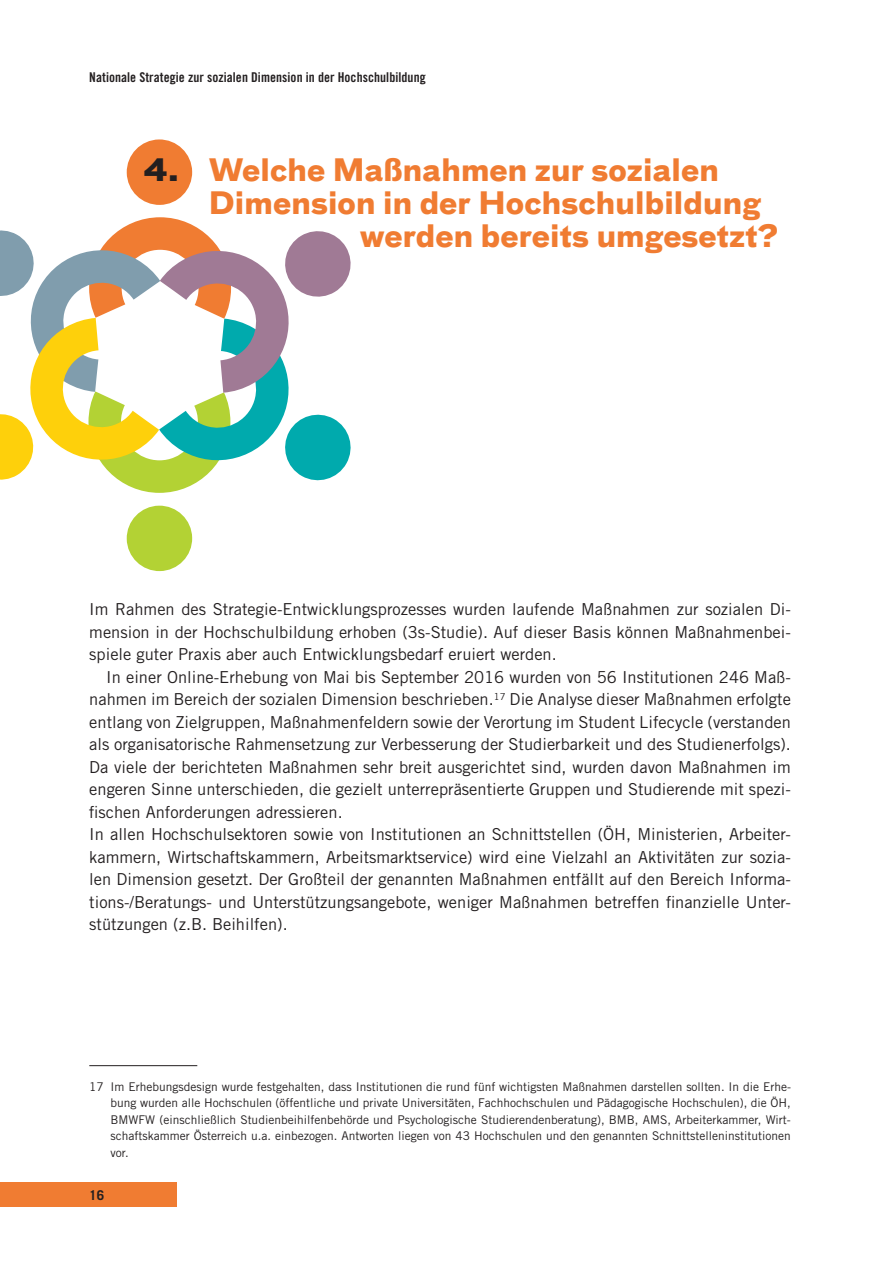
<style>
.page{position:relative;width:893px;height:1263px;background:#fff}
.page>*{position:absolute;margin:0;border:0;box-sizing:border-box;transform-origin:0 0}
.t1{font:700 30px "Bau Pro";letter-spacing:.005em;color:#f07c32}
.t2{font:16.5px/22.5px "Trade Gothic LT Std";color:#231f20;text-align:justify}
.t3{font:13.5px "Trade Gothic LT Std Bd Cn 20";letter-spacing:.005em;color:#231f20}
.t4{font:700 13.5px "Trade Gothic LT Std";color:#231f20}
.t5{font:12px/16.5px "Trade Gothic LT Std";color:#231f20;text-align:justify}
.s1{color:#231f20}
</style>
<div class="page">
<div style="left:0;top:1182px;width:176px;height:25px;background:#f07c32"></div>
<div style="left:126px;top:505px;width:66px;height:66px;background:#b3d234;border-radius:50%"></div>
<div style="left:126px;top:139px;width:66px;height:66px;background:#f07c32;border-radius:50%"></div>
<svg style="left:0;top:217px;width:351px;height:276px"></svg>
<hr style="left:89px;top:1065px;width:108px;height:1px;background:#231f20">
<p class="t3" style="left:89px;top:69px;width:338px">Nationale Strategie zur sozialen Dimension in der Hochschulbildung</p>
<h1 class="t1" style="left:144px;top:144px;width:577px"><span class="s1">4.</span> Welche Maßnahmen zur sozialen</h1>
<h1 class="t1" style="left:209px;top:177px;width:554px">Dimension in der Hochschulbildung</h1>
<h1 class="t1" style="left:360px;top:210px;width:420px">werden bereits umgesetzt?</h1>
<p class="t2" style="left:89px;top:598px;width:703px">Im Rahmen des Strategie-Entwicklungsprozesses wurden laufende Maßnahmen zur sozialen Di&shy;mension in der Hochschulbildung erhoben (3s-Studie). Auf dieser Basis können Maßnahmenbei&shy;spiele guter Praxis aber auch Entwicklungsbedarf eruiert werden.</p>
<p class="t2" style="left:89px;top:665px;width:703px;text-align:left;text-indent:17px">In einer Online-Erhebung von Mai bis September 2016 wurden von 56 Institutionen 246 Maß&shy;nahmen im Bereich der sozialen Dimension beschrieben.<sup>17</sup> Die Analyse dieser Maßnahmen erfolgte entlang von Zielgruppen, Maßnahmenfeldern sowie der Verortung im Student Lifecycle (verstanden als organisatorische Rahmensetzung zur Verbesserung der Studierbarkeit und des Studienerfolgs).<br>Da viele der berichteten Maßnahmen sehr breit ausgerichtet sind, wurden davon Maßnahmen im engeren Sinne unterschieden, die gezielt unterrepräsentierte Gruppen und Studierende mit spezi&shy;fischen Anforderungen adressieren.<br>In allen Hochschulsektoren sowie von Institutionen an Schnittstellen (ÖH, Ministerien, Arbeiter&shy;kammern, Wirtschaftskammern, Arbeitsmarktservice) wird eine Vielzahl an Aktivitäten zur sozia&shy;len Dimension gesetzt. Der Großteil der genannten Maßnahmen entfällt auf den Bereich Informa&shy;tions-/Beratungs- und Unterstützungsangebote, weniger Maßnahmen betreffen finanzielle Unter&shy;stützungen (z.B. Beihilfen).</p>
<p class="t5" style="left:111px;top:1078px;width:682px;text-indent:-21px">17 Im Erhebungsdesign wurde festgehalten, dass Institutionen die rund fünf wichtigsten Maßnahmen darstellen sollten. In die Erhe&shy;bung wurden alle Hochschulen (öffentliche und private Universitäten, Fachhochschulen und Pädagogische Hochschulen), die ÖH, BMWFW (einschließlich Studienbeihilfenbehörde und Psychologische Studierendenberatung), BMB, AMS, Arbeiterkammer, Wirt&shy;schaftskammer Österreich u.a. einbezogen. Antworten liegen von 43 Hochschulen und den genannten Schnittstelleninstitutionen vor.</p>
<p class="t4" style="left:89px;top:1186px;width:17px">16</p>
</div>
